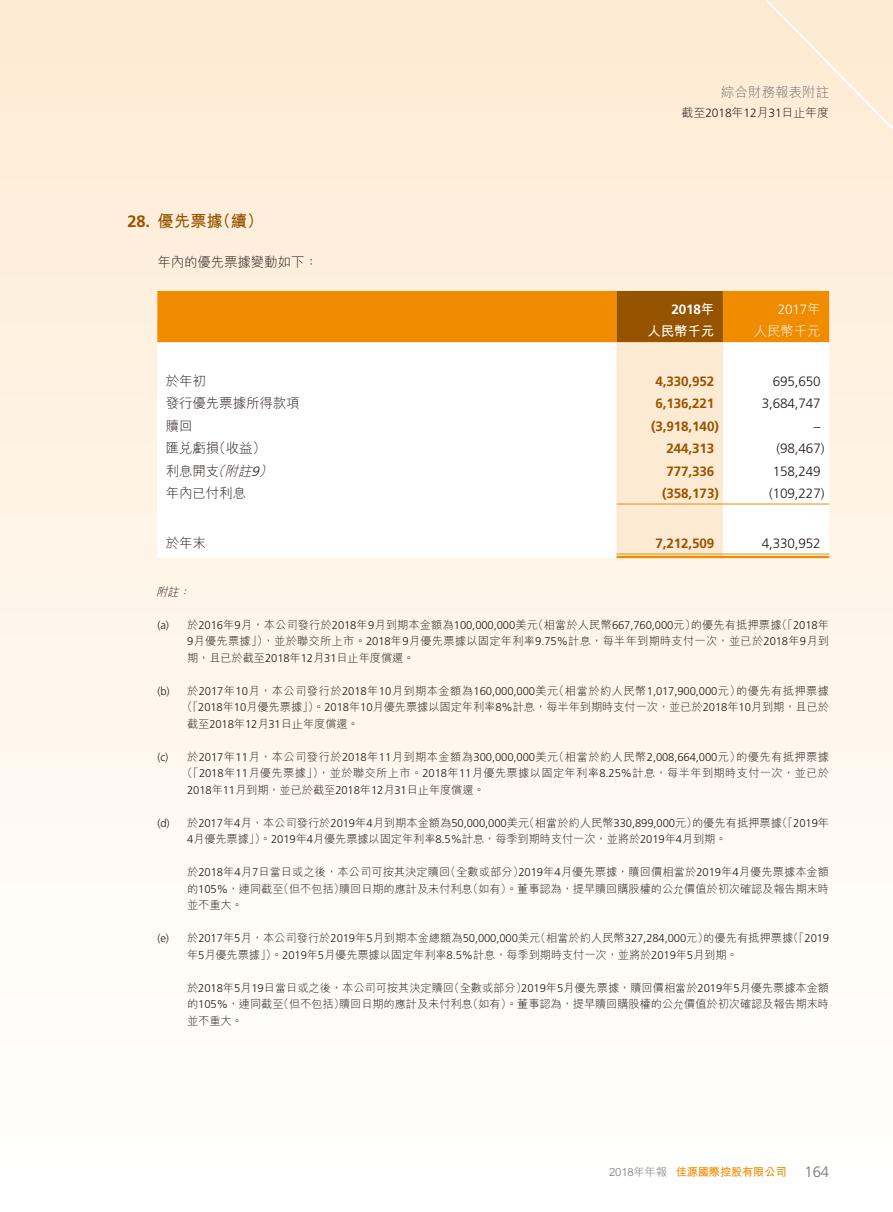
<style>
.page{position:relative;width:893px;height:1212px;background:#fff}
.page>*{position:absolute;margin:0;border:0;box-sizing:border-box;transform-origin:0 0}
.t1{font:16.5px "M Hei HK Bold E Ten B5 H";color:#975400}
.t2{font:700 13.5px "Frutiger LT Std";letter-spacing:-.01em;color:#975400}
.t3{font:13.5px "M Hei HK Light E Ten B5 H";letter-spacing:-.01em;color:#231916}
.t4{font:300 13.5px "Frutiger LT Std";letter-spacing:-.01em;color:#231916}
.t5{font:13.5px "M Hei HK Light E Ten B5 H";color:#717171}
.t6{font:700 13.5px "Frutiger LT Std";color:#fff}
.t7{font:300 13.5px "Frutiger LT Std";color:#fff}
.t8{font:13.5px "M Hei HK Bold E Ten B5 H";letter-spacing:-.01em;color:#fff}
.t9{font:13.5px "M Hei HK Light E Ten B5 H";letter-spacing:-.01em;color:#fff}
.t10{font:12px "M Hei HK Light E Ten B5 H";letter-spacing:-.01em;color:#231916}
.t11{font:11.25px/16.5px "M Hei HK Light E Ten B5 H";letter-spacing:-.01em;color:#231916;text-align:justify}
.t12{font:300 11.25px "Frutiger LT Std";letter-spacing:-.01em;color:#231916}
.t13{font:11.25px/16.5px "M Hei HK Light E Ten B5 H";letter-spacing:.03em;color:#231916}
.t14{font:11.25px "M Hei HK Bold E Ten B5 H";letter-spacing:-.015em;color:#f18b00}
.t15{font:italic 11.25px "M Hei HK Light E Ten B5 H";color:#231916}
.s1{font-family:"Frutiger LT Std";font-weight:700}
.s2{font-family:"Frutiger LT Std";font-weight:300}
.s3{font-family:"M Hei HK Bold E Ten B5 H";font-weight:400}
.s4{font-family:"M Hei HK Light E Ten B5 H";font-weight:400}
.s5{font-style:italic}
.s6{font-family:"Frutiger LT Std";font-weight:300;font-style:italic}
.s7{font-family:"M Hei HK Light E Ten B5 H";color:#717171}
.s8{font-family:"Frutiger LT Std";font-weight:300;font-size:15px;color:#717171}
</style>
<div class="page">
<div style="left:0;top:0;width:893px;height:1212px;background:linear-gradient(to bottom,#feebd3,#fff)"></div>
<div style="left:764px;top:0;width:129px;height:131px;background:#feecd5"></div>
<svg style="left:157px;top:291px;width:672px;height:267px"></svg>
<hr style="left:617px;top:504px;width:106px;height:1px;background:#f18b00">
<hr style="left:723px;top:504px;width:106px;height:1px;background:#f18b00">
<hr style="left:617px;top:554px;width:106px;height:1px;background:#f18b00">
<hr style="left:617px;top:556px;width:106px;height:2px;background:#f18b00">
<hr style="left:723px;top:554px;width:106px;height:1px;background:#f18b00">
<hr style="left:723px;top:556px;width:106px;height:2px;background:#f18b00">
<p class="t5" style="left:721px;top:87px;width:109px">綜合財務報表附註</p>
<h1 class="t1" style="left:128px;top:215px;width:138px"><span class="s1">28.</span> 優先票據（續）</h1>
<p class="t3" style="left:157px;top:257px;width:162px">年內的優先票據變動如下：</p>
<p class="t10" style="left:682px;top:108px;width:149px">截至<span class="s2">2018</span>年<span class="s2">12</span>月<span class="s2">31</span>日止年度</p>
<p class="t6" style="left:671px;top:301px;width:44px">2018<span class="s3">年</span></p>
<p class="t7" style="left:778px;top:303px;width:44px">2017<span class="s4">年</span></p>
<p class="t8" style="left:647px;top:326px;width:68px">人民幣千元</p>
<p class="t9" style="left:754px;top:326px;width:68px">人民幣千元</p>
<p class="t3" style="left:166px;top:375px;width:42px">於年初</p>
<p class="t2" style="left:655px;top:373px;width:60px">4,330,952</p>
<p class="t4" style="left:773px;top:374px;width:49px">695,650</p>
<p class="t3" style="left:166px;top:398px;width:135px">發行優先票據所得款項</p>
<p class="t2" style="left:655px;top:396px;width:60px">6,136,221</p>
<p class="t4" style="left:762px;top:397px;width:60px">3,684,747</p>
<p class="t3" style="left:166px;top:420px;width:28px">贖回</p>
<p class="t2" style="left:651px;top:418px;width:69px">(3,918,140)</p>
<p class="t4" style="left:814px;top:419px;width:8px">–</p>
<p class="t3" style="left:166px;top:443px;width:102px">匯兌虧損（收益）</p>
<p class="t2" style="left:666px;top:441px;width:49px">244,313</p>
<p class="t4" style="left:777px;top:442px;width:49px">(98,467)</p>
<p class="t3" style="left:166px;top:465px;width:111px">利息開支<span class="s5">（附註</span><span class="s6">9</span><span class="s5">）</span></p>
<p class="t2" style="left:666px;top:463px;width:49px">777,336</p>
<p class="t4" style="left:773px;top:464px;width:49px">158,249</p>
<p class="t3" style="left:166px;top:488px;width:82px">年內已付利息</p>
<p class="t2" style="left:662px;top:486px;width:58px">(358,173)</p>
<p class="t4" style="left:769px;top:487px;width:57px">(109,227)</p>
<p class="t3" style="left:166px;top:537px;width:42px">於年末</p>
<p class="t2" style="left:655px;top:535px;width:60px">7,212,509</p>
<p class="t4" style="left:762px;top:536px;width:60px">4,330,952</p>
<p class="t15" style="left:156px;top:587px;width:38px">附註：</p>
<p class="t11" style="left:187px;top:618px;width:644px;text-indent:-30px"><span class="s2">(a)</span> 於<span class="s2">2016</span>年<span class="s2">9</span>月，本公司發行於<span class="s2">2018</span>年<span class="s2">9</span>月到期本金額為<span class="s2">100,000,000</span>美元（相當於人民幣<span class="s2">667,760,000</span>元）的優先有抵押票據（「<span class="s2">2018</span>年<span class="s2">9</span>月優先票據」），並於聯交所上市。<span class="s2">2018</span>年<span class="s2">9</span>月優先票據以固定年利率<span class="s2">9.75%</span>計息，每半年到期時支付一次，並已於<span class="s2">2018</span>年<span class="s2">9</span>月到期，且已於截至<span class="s2">2018</span>年<span class="s2">12</span>月<span class="s2">31</span>日止年度償還。</p>
<p class="t12" style="left:157px;top:685px;width:673px">(b) <span class="s4">於</span>2017<span class="s4">年</span>10<span class="s4">月，本公司發行於</span>2018<span class="s4">年</span>10<span class="s4">月到期本金額為</span>160,000,000<span class="s4">美元（相當於約人民幣</span>1,017,900,000<span class="s4">元）的優先有抵押票據</span></p>
<p class="t11" style="left:187px;top:700px;width:644px;text-indent:-6px">（「<span class="s2">2018</span>年<span class="s2">10</span>月優先票據」）。<span class="s2">2018</span>年<span class="s2">10</span>月優先票據以固定年利率<span class="s2">8%</span>計息，每半年到期時支付一次，並已於<span class="s2">2018</span>年<span class="s2">10</span>月到期，且已於截至<span class="s2">2018</span>年<span class="s2">12</span>月<span class="s2">31</span>日止年度償還。</p>
<p class="t12" style="left:157px;top:751px;width:673px">(c) <span class="s4">於</span>2017<span class="s4">年</span>11<span class="s4">月，本公司發行於</span>2018<span class="s4">年</span>11<span class="s4">月到期本金額為</span>300,000,000<span class="s4">美元（相當於約人民幣</span>2,008,664,000<span class="s4">元）的優先有抵押票據</span></p>
<p class="t13" style="left:187px;top:766px;width:644px;text-indent:-6px">（「<span class="s2">2018</span>年<span class="s2">11</span>月優先票據」），並於聯交所上市。<span class="s2">2018</span>年<span class="s2">11</span>月優先票據以固定年利率<span class="s2">8.25%</span>計息，每半年到期時支付一次，並已於<br><span class="s2">2018</span>年<span class="s2">11</span>月到期，並已於截至<span class="s2">2018</span>年<span class="s2">12</span>月<span class="s2">31</span>日止年度償還。</p>
<p class="t11" style="left:187px;top:816px;width:644px;text-indent:-30px"><span class="s2">(d)</span> 於<span class="s2">2017</span>年<span class="s2">4</span>月，本公司發行於<span class="s2">2019</span>年<span class="s2">4</span>月到期本金額為<span class="s2">50,000,000</span>美元（相當於約人民幣<span class="s2">330,899,000</span>元）的優先有抵押票據（「<span class="s2">2019</span>年<br><span class="s2">4</span>月優先票據」）。<span class="s2">2019</span>年<span class="s2">4</span>月優先票據以固定年利率<span class="s2">8.5%</span>計息，每季到期時支付一次，並將於<span class="s2">2019</span>年<span class="s2">4</span>月到期。</p>
<p class="t11" style="left:187px;top:865px;width:644px">於<span class="s2">2018</span>年<span class="s2">4</span>月<span class="s2">7</span>日當日或之後，本公司可按其決定贖回（全數或部分）<span class="s2">2019</span>年<span class="s2">4</span>月優先票據，贖回價相當於<span class="s2">2019</span>年<span class="s2">4</span>月優先票據本金額的<span class="s2">105%</span>，連同截至（但不包括）贖回日期的應計及未付利息（如有）。董事認為，提早贖回購股權的公允價值於初次確認及報告期末時並不重大。</p>
<p class="t11" style="left:187px;top:931px;width:644px;text-indent:-30px"><span class="s2">(e)</span> 於<span class="s2">2017</span>年<span class="s2">5</span>月，本公司發行於<span class="s2">2019</span>年<span class="s2">5</span>月到期本金總額為<span class="s2">50,000,000</span>美元（相當於約人民幣<span class="s2">327,284,000</span>元）的優先有抵押票據（「<span class="s2">2019</span>年<span class="s2">5</span>月優先票據」）。<span class="s2">2019</span>年<span class="s2">5</span>月優先票據以固定年利率<span class="s2">8.5%</span>計息，每季到期時支付一次，並將於<span class="s2">2019</span>年<span class="s2">5</span>月到期。</p>
<p class="t11" style="left:187px;top:981px;width:644px">於<span class="s2">2018</span>年<span class="s2">5</span>月<span class="s2">19</span>日當日或之後，本公司可按其決定贖回（全數或部分）<span class="s2">2019</span>年<span class="s2">5</span>月優先票據，贖回價相當於<span class="s2">2019</span>年<span class="s2">5</span>月優先票據本金額的<span class="s2">105%</span>，連同截至（但不包括）贖回日期的應計及未付利息（如有）。董事認為，提早贖回購股權的公允價值於初次確認及報告期末時並不重大。</p>
<p class="t14" style="left:609px;top:1167px;width:221px"><span class="s7">2018年年報</span> 佳源國際控股有限公司 <span class="s8">164</span></p>
</div>
